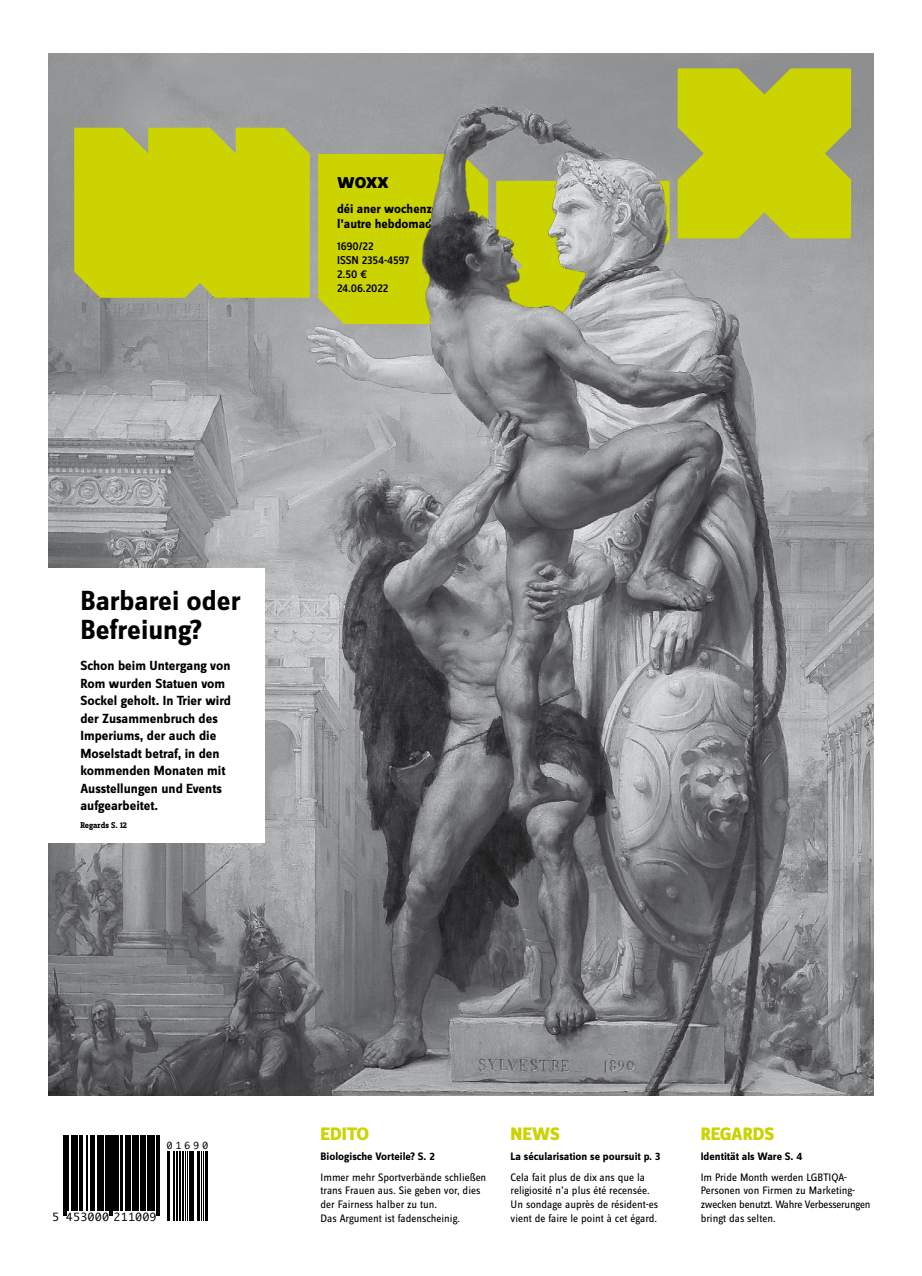
<style>
.page{position:relative;width:922px;height:1276px;background:#fff}
.page>*{position:absolute;margin:0;border:0;box-sizing:border-box;transform-origin:0 0}
.t1{font:700 28.75px/28.8px "Zine Sans Dis";color:#000}
.t2{font:700 23.12px "Zine Sans Dis";color:#000}
.t3{font:800 18.75px "Zine Sans Dis";letter-spacing:-.01em;color:#cbd300}
.t4{font:700 13.75px/17.5px "Zine Sans Dis";color:#000}
.t5{font:700 13.12px/14.4px "Zine Sans Dis";color:#000}
.t6{font:500 11.88px/13.8px "Zine Sans Dis";letter-spacing:-.01em;color:#000}
.t7{font:11.25px/13.8px "Zine Sans Dis";color:#000}
.t8{font:700 11.25px "Zine Sans Dis";color:#000}
.t9{font:10.88px "Monaco";letter-spacing:.065em;color:#000}
.t10{font:9.38px "Monaco";letter-spacing:.35em;color:#000}
.t11{font:700 8.75px "Zine Slab Dis";color:#000}
</style>
<div class="page">
<svg style="left:63px;top:1135px;width:97px;height:81px;fill:#000"></svg>
<hr style="left:63px;top:1135px;width:1px;height:80px;background:#000">
<hr style="left:65px;top:1135px;width:1px;height:80px;background:#000">
<hr style="left:67px;top:1135px;width:1px;height:75px;background:#000">
<hr style="left:71px;top:1135px;width:2px;height:75px;background:#000">
<hr style="left:74px;top:1135px;width:3px;height:75px;background:#000">
<hr style="left:79px;top:1135px;width:1px;height:75px;background:#000">
<hr style="left:81px;top:1135px;width:1px;height:75px;background:#000">
<hr style="left:86px;top:1135px;width:1px;height:75px;background:#000">
<hr style="left:91px;top:1135px;width:2px;height:75px;background:#000">
<hr style="left:94px;top:1135px;width:1px;height:75px;background:#000">
<hr style="left:98px;top:1135px;width:2px;height:75px;background:#000">
<hr style="left:101px;top:1135px;width:1px;height:75px;background:#000">
<hr style="left:103px;top:1135px;width:1px;height:75px;background:#000">
<hr style="left:106px;top:1135px;width:3px;height:75px;background:#000">
<hr style="left:110px;top:1135px;width:1px;height:80px;background:#000">
<hr style="left:112px;top:1135px;width:1px;height:80px;background:#000">
<hr style="left:114px;top:1135px;width:2px;height:75px;background:#000">
<hr style="left:117px;top:1135px;width:2px;height:75px;background:#000">
<hr style="left:121px;top:1135px;width:2px;height:75px;background:#000">
<hr style="left:125px;top:1135px;width:2px;height:75px;background:#000">
<hr style="left:128px;top:1135px;width:2px;height:75px;background:#000">
<hr style="left:132px;top:1135px;width:2px;height:75px;background:#000">
<hr style="left:135px;top:1135px;width:3px;height:75px;background:#000">
<hr style="left:140px;top:1135px;width:1px;height:75px;background:#000">
<hr style="left:142px;top:1135px;width:3px;height:75px;background:#000">
<hr style="left:147px;top:1135px;width:1px;height:75px;background:#000">
<hr style="left:149px;top:1135px;width:3px;height:75px;background:#000">
<hr style="left:153px;top:1135px;width:1px;height:75px;background:#000">
<hr style="left:156px;top:1135px;width:1px;height:80px;background:#000">
<hr style="left:158px;top:1135px;width:1px;height:80px;background:#000">
<hr style="left:167px;top:1151px;width:1px;height:70px;background:#000">
<hr style="left:168px;top:1151px;width:2px;height:70px;background:#000">
<hr style="left:173px;top:1151px;width:2px;height:70px;background:#000">
<hr style="left:175px;top:1151px;width:1px;height:70px;background:#000">
<hr style="left:177px;top:1151px;width:1px;height:70px;background:#000">
<hr style="left:179px;top:1151px;width:2px;height:70px;background:#000">
<hr style="left:182px;top:1151px;width:2px;height:70px;background:#000">
<hr style="left:185px;top:1151px;width:1px;height:70px;background:#000">
<hr style="left:187px;top:1151px;width:1px;height:70px;background:#000">
<hr style="left:189px;top:1151px;width:3px;height:70px;background:#000">
<hr style="left:193px;top:1151px;width:1px;height:70px;background:#000">
<hr style="left:197px;top:1151px;width:1px;height:70px;background:#000">
<hr style="left:198px;top:1151px;width:2px;height:70px;background:#000">
<hr style="left:201px;top:1151px;width:1px;height:70px;background:#000">
<hr style="left:203px;top:1151px;width:1px;height:70px;background:#000">
<hr style="left:205px;top:1151px;width:3px;height:70px;background:#000">
<img style="left:49px;top:53px;width:823px;height:1042px">
<h2 class="t2" style="left:337px;top:169px;width:53px">woxx</h2>
<p class="t5" style="left:337px;top:202px;width:130px">déi aner wochenzeitung l’autre hebdomadaire</p>
<p class="t6" style="left:337px;top:240px;width:74px">1690/22<br>ISSN 2354-4597<br>2.50 €<br>24.06.2022</p>
<h1 class="t1" style="left:80px;top:587px;width:162px">Barbarei oder<br>Befreiung?</h1>
<p class="t4" style="left:80px;top:658px;width:152px">Schon beim Untergang von<br>Rom wurden Statuen vom<br>Sockel geholt. In Trier wird der Zusammenbruch des<br>Imperiums, der auch die<br>Moselstadt betraf, in den kommenden Monaten mit<br>Ausstellungen und Events aufgearbeitet.</p>
<p class="t11" style="left:80px;top:820px;width:48px">Regards S. 12</p>
<h3 class="t3" style="left:320px;top:1123px;width:50px">EDITO</h3>
<h3 class="t3" style="left:510px;top:1123px;width:51px">NEWS</h3>
<h3 class="t3" style="left:700px;top:1123px;width:75px">REGARDS</h3>
<p class="t8" style="left:320px;top:1150px;width:116px">Biologische Vorteile? S. 2</p>
<p class="t7" style="left:320px;top:1170px;width:167px">Immer mehr Sportverbände schließen trans Frauen aus. Sie geben vor, dies der Fairness halber zu tun.<br>Das Argument ist fadenscheinig.</p>
<p class="t10" style="left:167px;top:1137px;width:43px">01690</p>
<p class="t8" style="left:700px;top:1150px;width:103px">Identität als Ware S. 4</p>
<p class="t7" style="left:700px;top:1170px;width:171px">Im Pride Month werden LGBTIQA-<br>Personen von Firmen zu Marketing&shy;zwecken benutzt. Wahre Verbesserungen</p>
<p class="t8" style="left:510px;top:1150px;width:151px">La sécularisation se poursuit p. 3</p>
<p class="t7" style="left:510px;top:1170px;width:149px">Cela fait plus de dix ans que la religiosité n’a plus été recensée.<br>Un sondage auprès de résident-es vient de faire le point à cet égard.</p>
<p class="t9" style="left:52px;top:1207px;width:106px">5 453000 211009</p>
<p class="t7" style="left:700px;top:1211px;width:77px">bringt das selten.</p>
</div>
